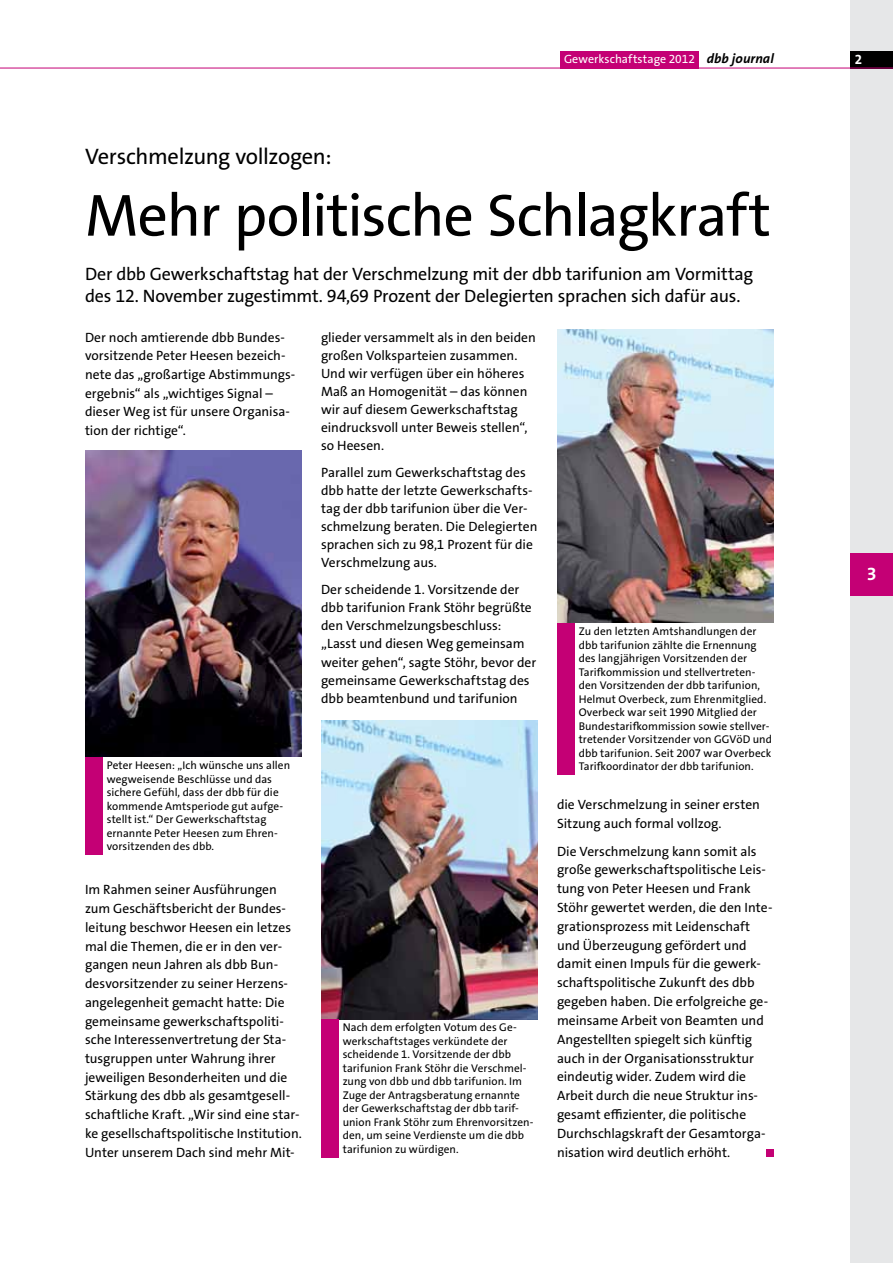
<style>
.page{position:relative;width:893px;height:1263px;background:#fff}
.page>*{position:absolute;margin:0;border:0;box-sizing:border-box;transform-origin:0 0}
.t1{font:60px "The Sans Os F";letter-spacing:-.02em;color:#000}
.t2{font:22.5px "The Sans Os F";letter-spacing:-.02em;color:#000}
.t3{font:18px/22.6px "The Sans Os F";letter-spacing:-.015em;color:#000}
.t4{font:700 18px "The Sans Os F";color:#fff}
.t5{font:13.5px/18.8px "The Sans Os F";color:#000}
.t6{font:700 13.5px "The Sans Os F";color:#fff}
.t7{font:12px "The Sans Os F";letter-spacing:.005em;color:#fff}
.t8{font:11.25px/13.5px "The Sans Os F";letter-spacing:.005em;color:#000}
.s1{font-weight:700;font-style:italic;font-size:13.5px;color:#000}
</style>
<div class="page">
<div style="left:767px;top:1150px;width:7px;height:7px;background:#c40075"></div>
<img style="left:321px;top:720px;width:217px;height:299px">
<div style="left:321px;top:1019px;width:17px;height:138px;background:#c40075"></div>
<img style="left:85px;top:450px;width:217px;height:307px">
<div style="left:85px;top:757px;width:17px;height:98px;background:#c40075"></div>
<img style="left:557px;top:329px;width:217px;height:294px">
<div style="left:557px;top:623px;width:17px;height:152px;background:#c40075"></div>
<div style="left:850px;top:0;width:43px;height:1263px;background:#e6e7e8"></div>
<div style="left:561px;top:51px;width:138px;height:17px;background:#c40075"></div>
<div style="left:850px;top:553px;width:43px;height:42px;background:#c40075"></div>
<div style="left:850px;top:51px;width:43px;height:17px;background:#000"></div>
<hr style="left:0;top:68px;width:893px;height:1px;background:#c40075">
<p class="t7" style="left:564px;top:52px;width:211px">Gewerkschaftstage 2012 <span class="s1">dbb journal</span></p>
<p class="t6" style="left:855px;top:50px;width:9px">2</p>
<h2 class="t2" style="left:85px;top:142px;width:248px">Verschmelzung vollzogen:</h2>
<h1 class="t1" style="left:85px;top:177px;width:687px">Mehr politische Schlagkraft</h1>
<h3 class="t3" style="left:85px;top:262px;width:670px">Der dbb Gewerkschaftstag hat der Verschmelzung mit der dbb tarifunion am Vormittag des 12. November zugestimmt. 94,69 Prozent der Delegierten sprachen sich dafür aus.</h3>
<p class="t5" style="left:85px;top:328px;width:212px">Der noch amtierende dbb Bundes&shy;vorsitzende Peter Heesen bezeich&shy;nete das „großartige Abstimmungs&shy;ergebnis“ als „wichtiges Signal – dieser Weg ist für unsere Organisa&shy;tion der richtige“.</p>
<p class="t5" style="left:321px;top:328px;width:216px;line-height:18.1px">glieder versammelt als in den beiden großen Volksparteien zusammen.<br>Und wir verfügen über ein höheres<br>Maß an Homogenität – das können wir auf diesem Gewerkschaftstag eindrucksvoll unter Beweis stellen“, so Heesen.</p>
<p class="t5" style="left:321px;top:463px;width:218px;line-height:18.1px">Parallel zum Gewerkschaftstag des dbb hatte der letzte Gewerkschafts&shy;tag der dbb tarifunion über die Ver&shy;schmelzung beraten. Die Delegierten sprachen sich zu 98,1 Prozent für die Verschmelzung aus.</p>
<p class="t5" style="left:321px;top:581px;width:217px;line-height:18.1px">Der scheidende 1. Vorsitzende der dbb tarifunion Frank Stöhr begrüßte den Verschmelzungsbeschluss: „Lasst und diesen Weg gemeinsam weiter gehen“, sagte Stöhr, bevor der gemeinsame Gewerkschaftstag des dbb beamtenbund und tarifunion</p>
<p class="t8" style="left:579px;top:625px;width:195px">Zu den letzten Amtshandlungen der dbb tarifunion zählte die Ernennung des langjährigen Vorsitzenden der Tarifkommission und stellvertreten&shy;den Vorsitzenden der dbb tarifunion, Helmut Overbeck, zum Ehrenmitglied.<br>Overbeck war seit 1990 Mitglied der Bundestarifkommission sowie stellver&shy;tretender Vorsitzender von GGVöD und dbb tarifunion. Seit 2007 war Overbeck Tarifkoordinator der dbb tarifunion.</p>
<p class="t8" style="left:107px;top:759px;width:185px">Peter Heesen: „Ich wünsche uns allen wegweisende Beschlüsse und das sichere Gefühl, dass der dbb für die kommende Amtsperiode gut aufge&shy;stellt ist.“ Der Gewerkschaftstag ernannte Peter Heesen zum Ehren&shy;vorsitzenden des dbb.</p>
<p class="t5" style="left:557px;top:796px;width:204px">die Verschmelzung in seiner ersten<br>Sitzung auch formal vollzog.</p>
<p class="t5" style="left:557px;top:842px;width:217px">Die Verschmelzung kann somit als große gewerkschaftspolitische Leis&shy;tung von Peter Heesen und Frank Stöhr gewertet werden, die den Inte&shy;grationsprozess mit Leidenschaft und Überzeugung gefördert und damit einen Impuls für die gewerk&shy;schaftspolitische Zukunft des dbb gegeben haben. Die erfolgreiche ge&shy;meinsame Arbeit von Beamten und Angestellten spiegelt sich künftig auch in der Organisationsstruktur eindeutig wider. Zudem wird die Arbeit durch die neue Struktur ins&shy;gesamt effizienter, die politische Durchschlagskraft der Gesamtorga&shy;nisation wird deutlich erhöht.</p>
<p class="t5" style="left:85px;top:881px;width:218px">Im Rahmen seiner Ausführungen zum Geschäftsbericht der Bundes&shy;leitung beschwor Heesen ein letzes mal die Themen, die er in den ver&shy;gangen neun Jahren als dbb Bun&shy;desvorsitzender zu seiner Herzens&shy;angelegenheit gemacht hatte: Die gemeinsame gewerkschaftspoliti&shy;sche Interessenvertretung der Sta&shy;tusgruppen unter Wahrung ihrer jeweiligen Besonderheiten und die Stärkung des dbb als gesamtgesell&shy;schaftliche Kraft. „Wir sind eine star&shy;ke gesellschaftspolitische Institution.<br>Unter unserem Dach sind mehr Mit-</p>
<p class="t8" style="left:343px;top:1021px;width:192px">Nach dem erfolgten Votum des Ge&shy;werkschaftstages verkündete der scheidende 1. Vorsitzende der dbb tarifunion Frank Stöhr die Verschmel&shy;zung von dbb und dbb tarifunion. Im Zuge der Antragsberatung ernannte der Gewerkschaftstag der dbb tarif&shy;union Frank Stöhr zum Ehrenvorsitzen&shy;den, um seine Verdienste um die dbb tarifunion zu würdigen.</p>
<h3 class="t4" style="left:867px;top:562px;width:11px">3</h3>
</div>
